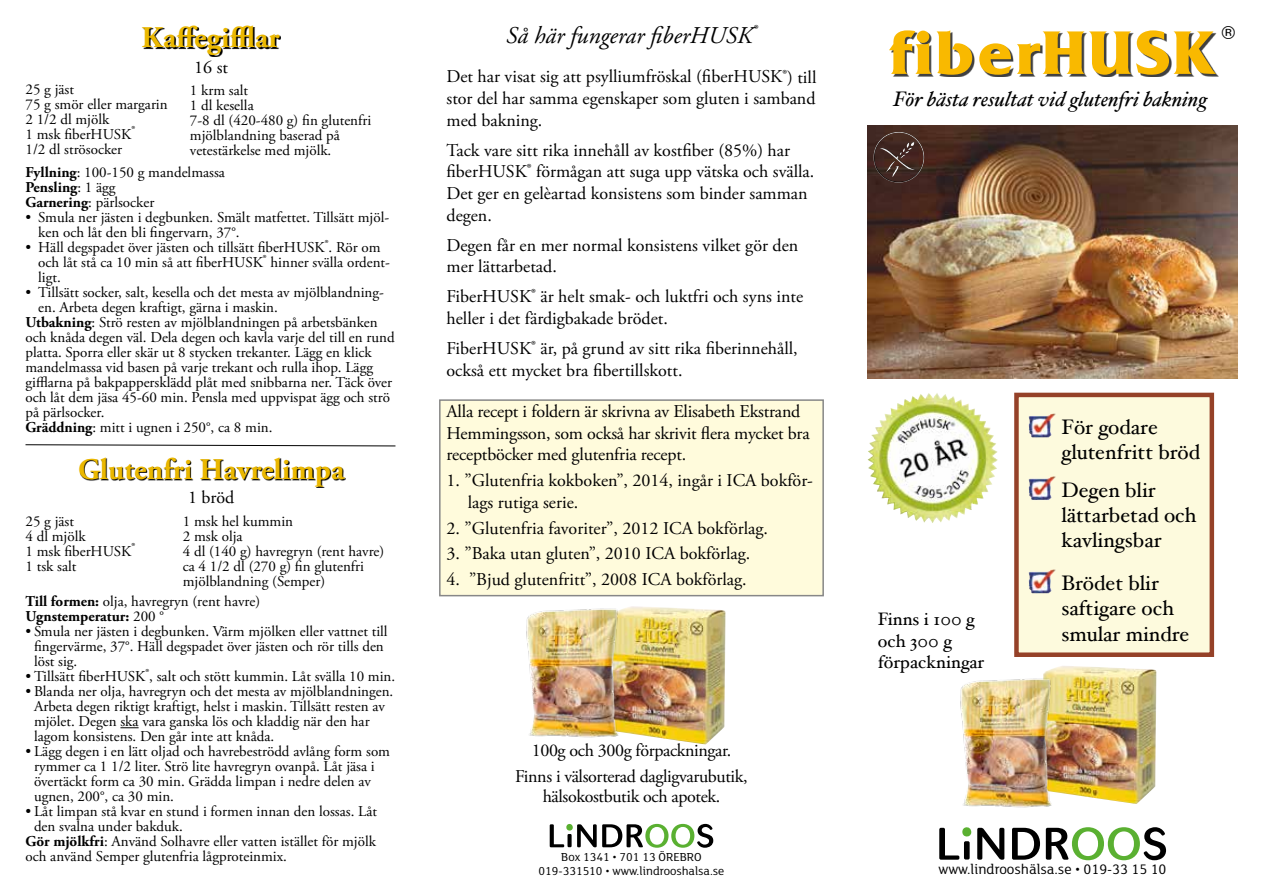
<style>
.page{position:relative;width:1263px;height:893px;background:#fff}
.page>*{position:absolute;margin:0;border:0;box-sizing:border-box;transform-origin:0 0}
.t1{font:700 64.5px "Friz Quadrata";letter-spacing:.04em;color:#f9b900}
.t2{font:700 30px "Adobe Garamond Pro";color:#ebb800}
.t3{font:italic 24px "Adobe Garamond Pro";color:#000}
.t4{font:21px/25.2px "Hoefler Text";color:#000}
.t5{font:italic 21px "Hoefler Text";color:#000}
.t6{font:18px/21.6px "Adobe Garamond Pro";color:#000}
.t7{font:18px/20.5px "Adobe Garamond Pro";letter-spacing:-.02em;color:#000;text-align:center}
.t8{font:18px/21.6px "Hoefler Text";color:#000}
.t9{font:18px "Helvetica";color:#000}
.t10{font:15px/15px "Adobe Garamond Pro";color:#000}
.t11{font:15px "FS Lola";color:#000}
.t12{font:12.6px/13.5px "FS Lola";color:#000;text-align:center}
.s1{font-weight:700}
</style>
<div class="page">
<img style="left:867px;top:393px;width:131px;height:130px">
<div style="left:439px;top:399px;width:385px;height:197px;background:#fffbdc;border:2px solid #878787"></div>
<img style="left:868px;top:126px;width:369px;height:252px">
<div style="left:1014px;top:393px;width:200px;height:264px;background:#fdfadd;border:4px solid #954128"></div>
<div style="left:891px;top:32px;width:327px;height:45px;background:#000;opacity:.75"></div>
<svg style="left:143px;top:27px;width:138px;height:29px"></svg>
<img style="left:1028px;top:413px;width:28px;height:24px">
<svg style="left:120px;top:727px;width:19px;height:1px"></svg>
<svg style="left:81px;top:458px;width:265px;height:30px"></svg>
<svg style="left:25px;top:444px;width:371px;height:2px"></svg>
<img style="left:1028px;top:476px;width:28px;height:24px">
<img style="left:1028px;top:569px;width:28px;height:24px">
<img style="left:873px;top:132px;width:25px;height:26px">
<svg style="left:977px;top:828px;width:27px;height:32px"></svg>
<svg style="left:1012px;top:828px;width:28px;height:32px"></svg>
<svg style="left:1046px;top:827px;width:120px;height:33px"></svg>
<svg style="left:939px;top:827px;width:32px;height:33px"></svg>
<svg style="left:550px;top:824px;width:163px;height:24px"></svg>
<img style="left:1047px;top:666px;width:109px;height:138px">
<img style="left:960px;top:671px;width:98px;height:137px">
<img style="left:625px;top:606px;width:100px;height:139px">
<img style="left:526px;top:608px;width:99px;height:130px">
<h2 class="t2" style="left:141px;top:20px;width:140px">Kaffegifflar</h2>
<p class="t6" style="left:194px;top:57px;width:35px">16 st</p>
<p class="t10" style="left:26px;top:82px;width:144px">25 g jäst<br>75 g smör eller margarin<br>2 1/2 dl mjölk<br>1 msk fiberHUSK<sup>®<br></sup>1/2 dl strösocker</p>
<p class="t10" style="left:26px;top:165px;width:201px"><span class="s1">Fyllning</span>: 100-150 g mandelmassa<br><span class="s1">Pensling</span>: 1 ägg<br><span class="s1">Garnering</span>: pärlsocker</p>
<p class="t10" style="left:38px;top:210px;width:352px;text-indent:-13px">• Smula ner jästen i degbunken. Smält matfettet. Tillsätt mjöl&shy;ken och låt den bli fingervarn, 37°.</p>
<p class="t10" style="left:38px;top:240px;width:353px;text-indent:-13px">• Häll degspadet över jästen och tillsätt fiberHUSK<sup>®</sup>. Rör om och låt stå ca 10 min så att fiberHUSK<sup>®</sup> hinner svälla ordent&shy;ligt.</p>
<p class="t10" style="left:26px;top:285px;width:360px">• Tillsätt socker, salt, kesella och det mesta av mjölblandning-</p>
<p class="t10" style="left:38px;top:300px;width:241px">en. Arbeta degen kraftigt, gärna i maskin.</p>
<p class="t10" style="left:26px;top:315px;width:354px"><span class="s1">Utbakning</span>: Strö resten av mjölblandningen på arbetsbänken</p>
<p class="t10" style="left:26px;top:330px;width:371px">och knåda degen väl. Dela degen och kavla varje del till en rund</p>
<p class="t10" style="left:26px;top:345px;width:348px">platta. Sporra eller skär ut 8 stycken trekanter. Lägg en klick</p>
<p class="t10" style="left:26px;top:360px;width:349px">mandelmassa vid basen på varje trekant och rulla ihop. Lägg</p>
<p class="t10" style="left:26px;top:375px;width:368px">gifflarna på bakpappersklädd plåt med snibbarna ner. Täck över</p>
<p class="t10" style="left:26px;top:390px;width:366px">och låt dem jäsa 45-60 min. Pensla med uppvispat ägg och strö</p>
<p class="t10" style="left:26px;top:405px;width:80px">på pärlsocker.</p>
<p class="t10" style="left:26px;top:420px;width:248px"><span class="s1">Gräddning</span>: mitt i ugnen i 250°, ca 8 min.</p>
<p class="t10" style="left:190px;top:83px;width:183px">1 krm salt<br>1 dl kesella<br>7-8 dl (420-480 g) fin glutenfri mjölblandning baserad på vetestärkelse med mjölk.</p>
<h2 class="t2" style="left:78px;top:452px;width:268px">Glutenfri Havrelimpa</h2>
<p class="t6" style="left:188px;top:487px;width:48px">1 bröd</p>
<p class="t10" style="left:183px;top:514px;width:203px">1 msk hel kummin<br>2 msk olja<br>4 dl (140 g) havregryn (rent havre) ca 4 1/2 dl (270 g) fin glutenfri mjölblandning (Semper)</p>
<p class="t10" style="left:26px;top:514px;width:111px">25 g jäst<br>4 dl mjölk<br>1 msk fiberHUSK<sup>®<br></sup>1 tsk salt</p>
<p class="t10" style="left:26px;top:594px;width:236px"><span class="s1">Till formen:</span> olja, havregryn (rent havre)<br><span class="s1">Ugnstemperatur:</span> 200 °</p>
<p class="t10" style="left:34px;top:624px;width:355px;text-indent:-9px">• Smula ner jästen i degbunken. Värm mjölken eller vattnet till fingervärme, 37°. Häll degspadet över jästen och rör tills den löst sig.</p>
<p class="t10" style="left:26px;top:669px;width:371px">• Tillsätt fiberHUSK<sup>®</sup>, salt och stött kummin. Låt svälla 10 min.</p>
<p class="t10" style="left:34px;top:684px;width:361px;text-indent:-9px">• Blanda ner olja, havregryn och det mesta av mjölblandningen.<br>Arbeta degen riktigt kraftigt, helst i maskin. Tillsätt resten av mjölet. Degen ska vara ganska lös och kladdig när den har lagom konsistens. Den går inte att knåda.</p>
<p class="t10" style="left:34px;top:744px;width:358px;text-indent:-9px">• Lägg degen i en lätt oljad och havrebeströdd avlång form som rymmer ca 1 1/2 liter. Strö lite havregryn ovanpå. Låt jäsa i övertäckt form ca 30 min. Grädda limpan i nedre delen av ugnen, 200°, ca 30 min.</p>
<p class="t10" style="left:26px;top:804px;width:353px">• Låt limpan stå kvar en stund i formen innan den lossas. Låt</p>
<p class="t10" style="left:34px;top:819px;width:150px">den svalna under bakduk.</p>
<p class="t10" style="left:26px;top:834px;width:352px"><span class="s1">Gör mjölkfri</span>: Använd Solhavre eller vatten istället för mjölk</p>
<p class="t10" style="left:26px;top:849px;width:263px">och använd Semper glutenfria lågproteinmix.</p>
<h3 class="t3" style="left:506px;top:21px;width:252px">Så här fungerar fiberHUSK<sup>®</sup></h3>
<p class="t6" style="left:446px;top:67px;width:371px;text-align:justify">Det har visat sig att psylliumfröskal (fiberHUSK<sup>®</sup>) till stor del har samma egenskaper som gluten i samband med bakning.</p>
<p class="t6" style="left:446px;top:140px;width:369px">Tack vare sitt rika innehåll av kostfiber (85%) har fiberHUSK<sup>®</sup> förmågan att suga upp vätska och svälla.<br>Det ger en gelèartad konsistens som binder samman degen.</p>
<p class="t6" style="left:446px;top:235px;width:353px">Degen får en mer normal konsistens vilket gör den mer lättarbetad.</p>
<p class="t6" style="left:446px;top:287px;width:358px">FiberHUSK<sup>®</sup> är helt smak- och luktfri och syns inte heller i det färdigbakade brödet.</p>
<p class="t6" style="left:446px;top:338px;width:353px">FiberHUSK<sup>®</sup> är, på grund av sitt rika fiberinnehåll, också ett mycket bra fibertillskott.</p>
<p class="t6" style="left:446px;top:401px;width:365px">Alla recept i foldern är skrivna av Elisabeth Ekstrand<br>Hemmingsson, som också har skrivit flera mycket bra receptböcker med glutenfria recept.</p>
<p class="t6" style="left:468px;top:470px;width:347px;text-indent:-21px">1. ”Glutenfria kokboken”, 2014, ingår i ICA bokför&shy;lags rutiga serie.</p>
<p class="t6" style="left:446px;top:518px;width:323px">2. ”Glutenfria favoriter”, 2012 ICA bokförlag.</p>
<p class="t6" style="left:446px;top:543px;width:305px">3. ”Baka utan gluten”, 2010 ICA bokförlag.</p>
<p class="t6" style="left:446px;top:569px;width:302px">4. ”Bjud glutenfritt”, 2008 ICA bokförlag.</p>
<p class="t7" style="left:532px;top:741px;width:201px">100g och 300g förpackningar.</p>
<p class="t7" style="left:515px;top:766px;width:234px">Finns i välsorterad dagligvarubutik, hälsokostbutik och apotek.</p>
<p class="t12" style="left:538px;top:850px;width:187px">Box 1341 • 701 13 ÖREBRO<br>019-331510 • www.lindrooshalsa.se</p>
<h1 class="t1" style="left:889px;top:17px;width:328px">fiberHUSK</h1>
<p class="t9" style="left:1222px;top:19px;width:15px">®</p>
<h3 class="t5" style="left:894px;top:86px;width:315px">För bästa resultat vid glutenfri bakning</h3>
<h3 class="t4" style="left:1061px;top:414px;width:140px">För godare glutenfritt bröd</h3>
<p class="t8" style="left:878px;top:608px;width:108px">Finns i 100 g och 300 g förpackningar</p>
<h3 class="t4" style="left:1061px;top:477px;width:137px">Degen blir lättarbetad och kavlingsbar</h3>
<h3 class="t4" style="left:1061px;top:570px;width:130px">Brödet blir saftigare och smular mindre</h3>
<p class="t11" style="left:938px;top:859px;width:229px">www.lindrooshälsa.se • 019-33 15 10</p>
</div>
